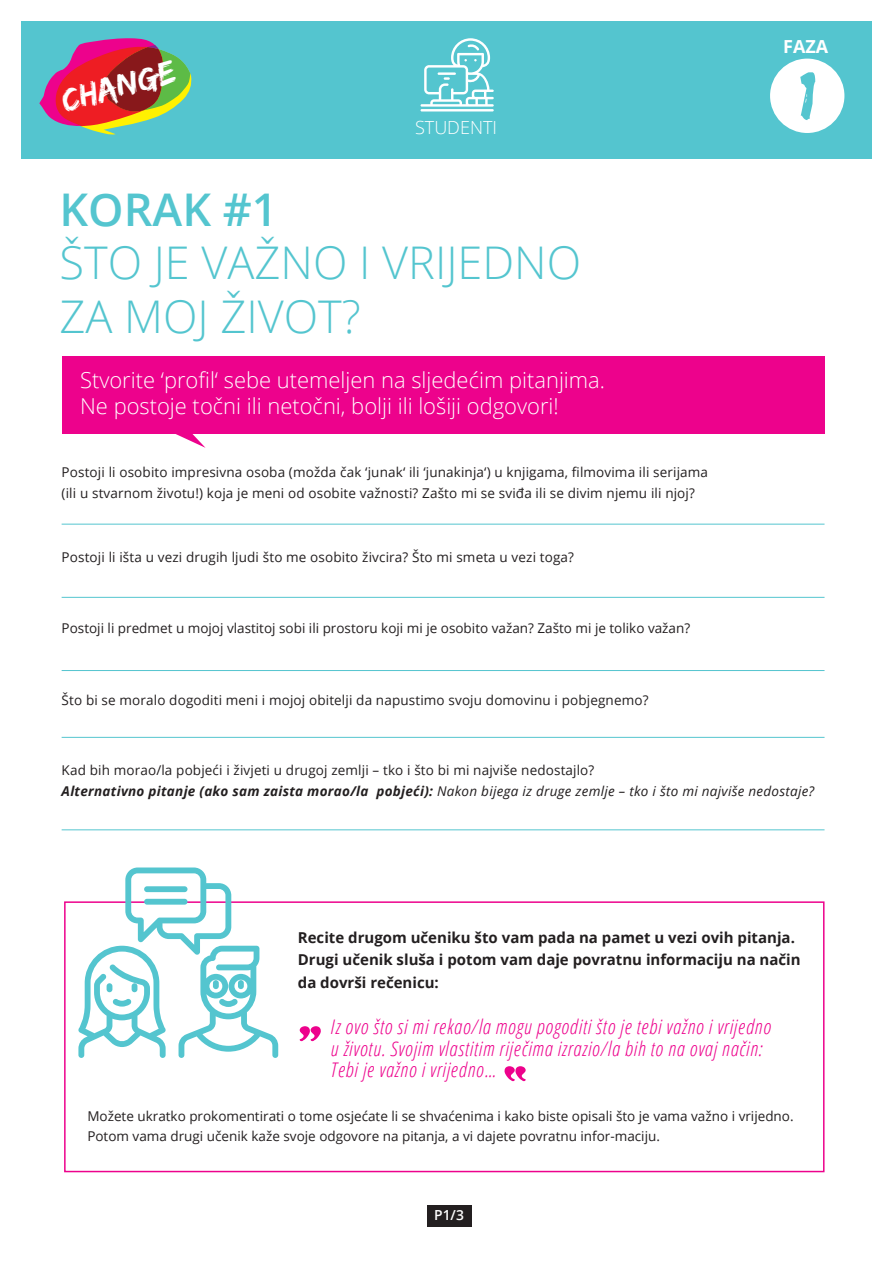
<style>
.page{position:relative;width:893px;height:1263px;background:#fff}
.page>*{position:absolute;margin:0;border:0;box-sizing:border-box;transform-origin:0 0}
.t1{font:71.4px "Edo";color:#54c5cf}
.t2{font:300 45px/53.4px "Open Sans";color:#54c5cf}
.t3{font:600 45px "Open Sans";color:#54c5cf}
.t4{font:34.5px "Edo";color:#fff}
.t5{font:300 21.9px/26.2px "Open Sans";color:#fff}
.t6{font:italic 300 condensed 20.1px/21.3px "Open Sans";letter-spacing:.04em;color:#ed028c}
.t7{font:300 18px "Open Sans";color:#fff}
.t8{font:700 18px "Open Sans";color:#fff}
.t9{font:700 15px/22.2px "Open Sans";color:#231f20}
.t10{font:600 13.8px "Open Sans";color:#fff}
.t11{font:13.5px/21px "Open Sans";letter-spacing:.01em;color:#231f20}
.s1{font-weight:700;font-style:italic}
.s2{font-style:italic}
</style>
<div class="page">
<div style="left:21px;top:21px;width:851px;height:137px;background:#54c5cf"></div>
<div style="left:770px;top:59px;width:74px;height:74px;background:#fff;border-radius:50%"></div>
<svg style="left:39px;top:38px;width:153px;height:97px"></svg>
<hr style="left:420px;top:109px;width:74px;height:2px;background:#fff">
<svg style="left:420px;top:38px;width:74px;height:69px"></svg>
<div style="left:62px;top:356px;width:762px;height:78px;background:#ed028c"></div>
<svg style="left:176px;top:434px;width:30px;height:14px"></svg>
<div style="left:427px;top:1206px;width:44px;height:21px;background:#231f20"></div>
<hr style="left:62px;top:524px;width:762px;height:1px;background:#54c5cf">
<hr style="left:62px;top:597px;width:762px;height:1px;background:#54c5cf">
<hr style="left:62px;top:670px;width:762px;height:1px;background:#54c5cf">
<hr style="left:62px;top:737px;width:762px;height:1px;background:#54c5cf">
<hr style="left:62px;top:829px;width:762px;height:1px;background:#54c5cf">
<div style="left:64px;top:901px;width:760px;height:271px;border:2px solid #ed028c"></div>
<svg style="left:78px;top:867px;width:200px;height:191px"></svg>
<div style="left:144px;top:886px;width:43px;height:6px;background:#54c5cf;border-radius:3px"></div>
<div style="left:144px;top:899px;width:43px;height:6px;background:#54c5cf;border-radius:3px"></div>
<svg style="left:300px;top:1026px;width:21px;height:15px"></svg>
<svg style="left:504px;top:1066px;width:22px;height:15px"></svg>
<h3 class="t4" style="left:57px;top:82px;width:118px;rotate:-15deg">Change</h3>
<h3 class="t7" style="left:415px;top:115px;width:84px">STUDENTI</h3>
<h2 class="t3" style="left:60px;top:179px;width:220px">KORAK #1</h2>
<h2 class="t2" style="left:60px;top:235px;width:523px">ŠTO JE VAŽNO I VRIJEDNO<br>ZA MOJ ŽIVOT?</h2>
<h3 class="t5" style="left:80px;top:366px;width:526px">Stvorite ‘profil‘ sebe utemeljen na sljedećim pitanjima.<br>Ne postoje točni ili netočni, bolji ili lošiji odgovori!</h3>
<p class="t11" style="left:62px;top:462px;width:648px">Postoji li osobito impresivna osoba (možda čak ‘junak‘ ili ‘junakinja‘) u knjigama, filmovima ili serijama (ili u stvarnom životu!) koja je meni od osobite važnosti? Zašto mi se sviđa ili se divim njemu ili njoj?</p>
<p class="t11" style="left:62px;top:546px;width:514px">Postoji li išta u vezi drugih ljudi što me osobito živcira? Što mi smeta u vezi toga?</p>
<p class="t11" style="left:62px;top:617px;width:630px">Postoji li predmet u mojoj vlastitoj sobi ili prostoru koji mi je osobito važan? Zašto mi je toliko važan?</p>
<p class="t11" style="left:62px;top:689px;width:588px">Što bi se moralo dogoditi meni i mojoj obitelji da napustimo svoju domovinu i pobjegnemo?</p>
<h3 class="t8" style="left:783px;top:33px;width:47px">FAZA</h3>
<h1 class="t1" style="left:799px;top:53px;width:18px">1</h1>
<p class="t11" style="left:62px;top:759px;width:754px">Kad bih morao/la pobjeći i živjeti u drugoj zemlji – tko i što bi mi najviše nedostajlo?<br><span class="s1">Alternativno pitanje (ako sam zaista morao/la pobjeći):</span> <span class="s2">Nakon bijega iz druge zemlje – tko i što mi najviše nedostaje?</span></p>
<p class="t9" style="left:298px;top:926px;width:504px">Recite drugom učeniku što vam pada na pamet u vezi ovih pitanja.<br>Drugi učenik sluša i potom vam daje povratnu informaciju na način da dovrši rečenicu:</p>
<h3 class="t6" style="left:331px;top:1015px;width:442px">Iz ovo što si mi rekao/la mogu pogoditi što je tebi važno i vrijedno u životu. Svojim vlastitim riječima izrazio/la bih to na ovaj način:<br>Tebi je važno i vrijedno…</h3>
<p class="t11" style="left:87px;top:1106px;width:708px;line-height:19.5px">Možete ukratko prokomentirati o tome osjećate li se shvaćenima i kako biste opisali što je vama važno i vrijedno.<br>Potom vama drugi učenik kaže svoje odgovore na pitanja, a vi dajete povratnu infor-maciju.</p>
<p class="t10" style="left:434px;top:1206px;width:31px">P1/3</p>
</div>
